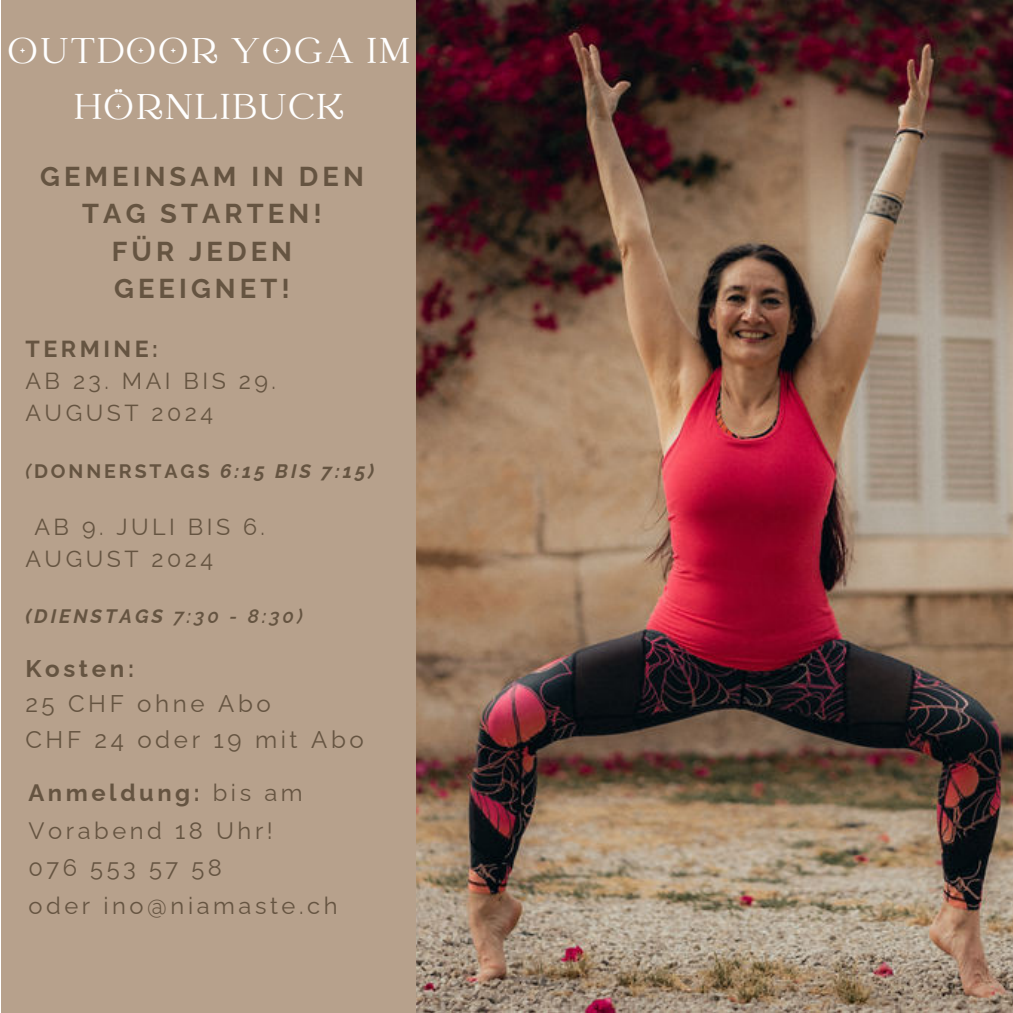
<style>
.page{position:relative;width:1013px;height:1013px;background:#fff}
.page>*{position:absolute;margin:0;border:0;box-sizing:border-box;transform-origin:0 0}
.t1{font:39.62px/55.2px "Catchy Mager";letter-spacing:.05em;color:#fff;text-align:center}
.t2{font:700 27.38px/37.5px "Raleway";letter-spacing:.15em;color:#655441;text-align:center}
.t3{font:24.12px/35.4px "Raleway";letter-spacing:.15em;color:#655441}
.t4{font:23.75px/37.5px "Raleway";letter-spacing:.15em;color:#655441}
.t5{font:23.25px/31.9px "Raleway";letter-spacing:.15em;color:#655441}
.t6{font:italic 700 19.5px "Raleway";letter-spacing:.15em;color:#655441}
.s1{font-weight:700}
.s2{font-weight:600}
.s3{font-style:normal}
</style>
<div class="page">
<div style="left:1px;top:0;width:415px;height:1012px;background:#b7a18c"></div>
<img style="left:416px;top:0;width:596px;height:1012px">
<h3 class="t1" style="left:8px;top:26px;width:403px">OUTDOOR YOGA IM<br>HÖRNLIBUCK</h3>
<p class="t2" style="left:40px;top:157px;width:325px">GEMEINSAM IN DEN<br>TAG STARTEN!<br>FÜR JEDEN<br>GEEIGNET!</p>
<h3 class="t5" style="left:25px;top:333px;width:252px"><span class="s1">TERMINE:<br></span>AB 23. MAI BIS 29.<br>AUGUST 2024</h3>
<p class="t6" style="left:25px;top:459px;width:350px"><span class="s2">(</span><span class="s3">DONNERSTAGS</span> 6:15 BIS 7:15)</p>
<h4 class="t5" style="left:25px;top:510px;width:241px;text-indent:9px">AB 9. JULI BIS 6.<br>AUGUST 2024</h4>
<h4 class="t6" style="left:25px;top:604px;width:279px">(DIENSTAGS <span class="s2">7:30 - 8:30)</span></h4>
<p class="t3" style="left:25px;top:650px;width:340px"><span class="s1">Kosten:<br></span>25 CHF ohne Abo<br>CHF 24 oder 19 mit Abo</p>
<h1 class="t4" style="left:28px;top:773px;width:311px"><span class="s1">Anmeldung:</span> bis am<br>Vorabend 18 Uhr!<br>076 553 57 58<br>oder ino@niamaste.ch</h1>
</div>
